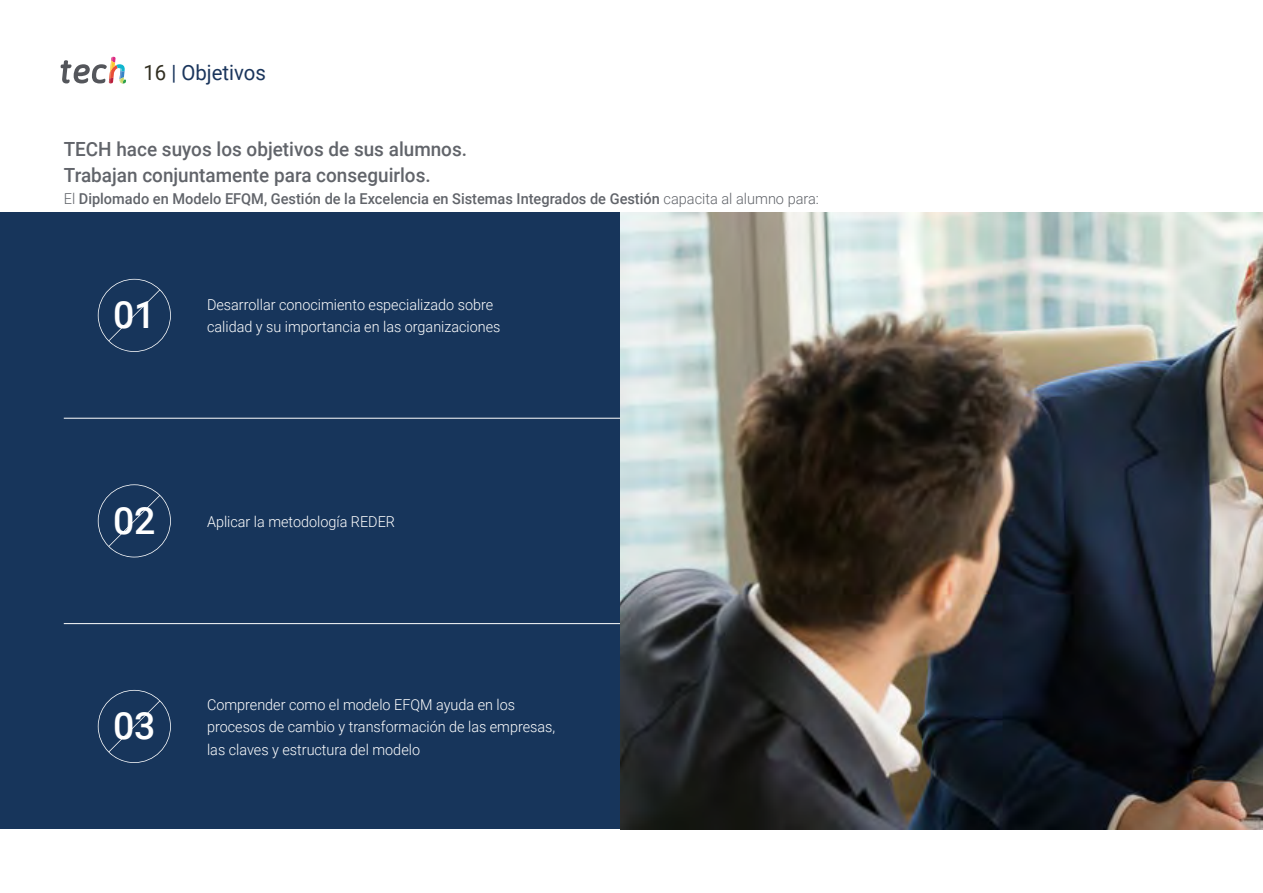
<style>
.page{position:relative;width:1263px;height:893px;background:#fff}
.page>*{position:absolute;margin:0;border:0;box-sizing:border-box;transform-origin:0 0}
.t1{font:500 37.5px "Roboto";color:#fff}
.t2{font:21px "Roboto";color:#1a355c}
.t3{font:500 19.5px/25.5px "Roboto";color:#61646a}
.t4{font:300 15px/22.5px "Roboto";color:#fff;scale:.96 1}
.t5{font:500 15px "Roboto";color:#61646a}
.s1{color:#312e20}
.s2{font-weight:300}
</style>
<div class="page">
<svg style="left:61px;top:57px;width:65px;height:27px"></svg>
<div style="left:0;top:213px;width:621px;height:616px;background:#17355b"></div>
<svg style="left:98px;top:279px;width:73px;height:73px"></svg>
<svg style="left:98px;top:484px;width:73px;height:73px"></svg>
<svg style="left:98px;top:690px;width:73px;height:73px"></svg>
<hr style="left:64px;top:418px;width:1199px;height:1px;background:#fff">
<hr style="left:64px;top:623px;width:1199px;height:1px;background:#fff">
<img style="left:621px;top:213px;width:642px;height:616px">
<h2 class="t2" style="left:144px;top:57px;width:124px"><span class="s1">16</span> | Objetivos</h2>
<h3 class="t3" style="left:64px;top:136px;width:405px">TECH hace suyos los objetivos de sus alumnos.<br>Trabajan conjuntamente para conseguirlos.</h3>
<p class="t5" style="left:64px;top:188px;width:757px"><span class="s2">El</span> Diplomado en Modelo EFQM, Gestión de la Excelencia en Sistemas Integrados de Gestión <span class="s2">capacita al alumno para:</span></p>
<h1 class="t1" style="left:113px;top:288px;width:44px">01</h1>
<p class="t4" style="left:207px;top:293px;width:307px">Desarrollar conocimiento especializado sobre calidad y su importancia en las organizaciones</p>
<h1 class="t1" style="left:113px;top:494px;width:44px">02</h1>
<p class="t4" style="left:207px;top:509px;width:197px">Aplicar la metodología REDER</p>
<h1 class="t1" style="left:113px;top:699px;width:44px">03</h1>
<p class="t4" style="left:207px;top:692px;width:364px">Comprender como el modelo EFQM ayuda en los procesos de cambio y transformación de las empresas, las claves y estructura del modelo</p>
</div>
